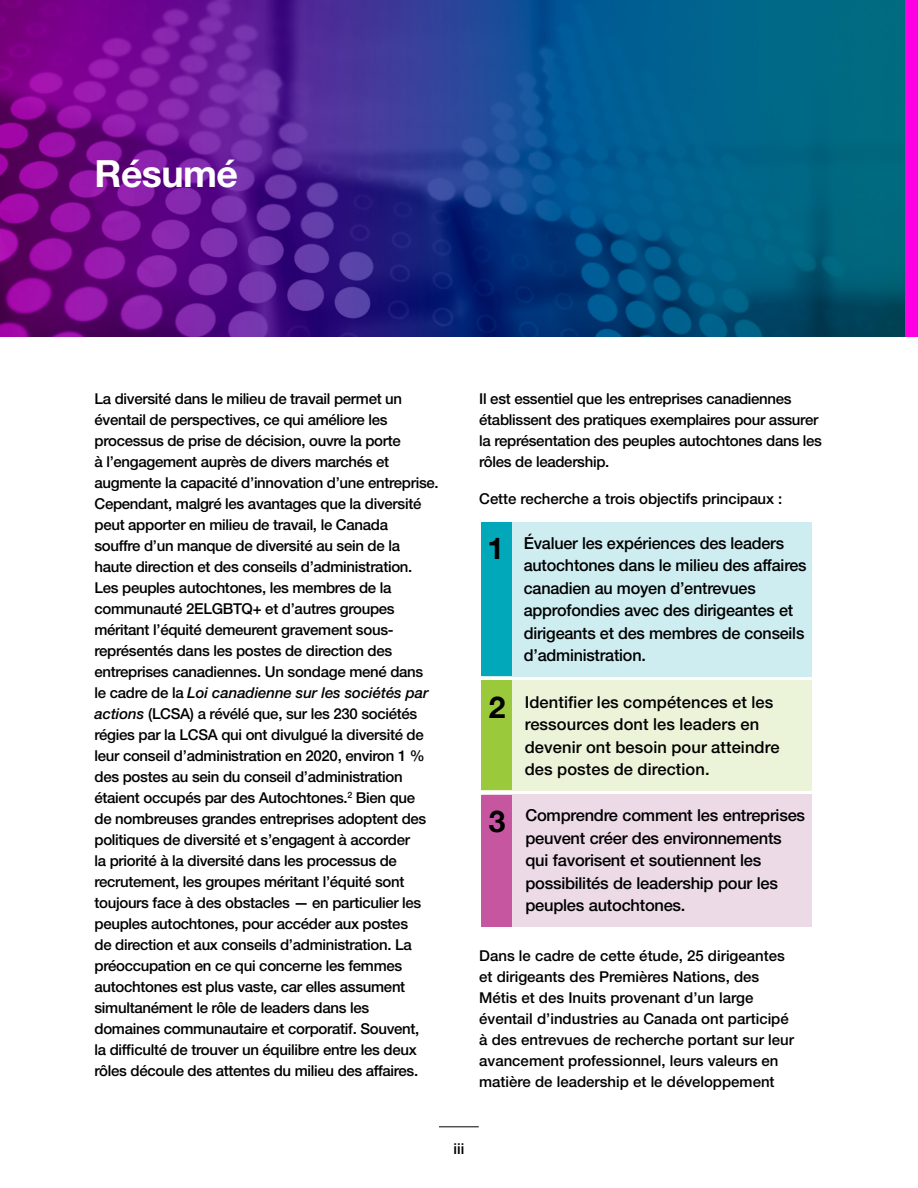
<style>
.page{position:relative;width:918px;height:1188px;background:#fff}
.page>*{position:absolute;margin:0;border:0;box-sizing:border-box;transform-origin:0 0}
.H2-Section_Titles{font:700 37.5px "Helvetica Neue LT Pro";letter-spacing:-.015em;color:#fff}
.t1{font:700 30px "Helvetica Neue";color:#000}
.t2{font:500 16.5px/22.5px "Helvetica Neue LT Pro";letter-spacing:-.015em;color:#000}
.t3{font:500 16.5px/22.5px "Helvetica Neue LT Pro";letter-spacing:.005em;color:#000}
.Paragraph{font:500 15px/21px "Helvetica Neue LT Pro";letter-spacing:-.02em;color:#000}
.Paragraph-2{font:500 15px/21px "Helvetica Neue LT Pro";color:#000}
.Page_Numbers{font:500 15px "Helvetica Neue LT Pro";color:#000}
.s1{font-style:italic}
</style>
<div class="page">
<div style="left:902px;top:0;width:16px;height:337px;background:#ff00e3"></div>
<img style="left:0;top:0;width:904px;height:337px">
<hr style="left:439px;top:1127px;width:40px;height:1px;background:#000">
<div style="left:482px;top:795px;width:330px;height:132px;background:#ecdae7"></div>
<div style="left:482px;top:522px;width:330px;height:155px;background:#cdedf1"></div>
<div style="left:482px;top:680px;width:330px;height:111px;background:#ebf4d8"></div>
<div style="left:481px;top:523px;width:31px;height:153px;background:#01a8b9"></div>
<div style="left:481px;top:681px;width:31px;height:109px;background:#9aca3c"></div>
<div style="left:481px;top:795px;width:31px;height:132px;background:#c756a0"></div>
<h2 class="H2-Section_Titles" style="left:94px;top:151px;width:145px">Résumé</h2>
<p class="Paragraph" style="left:94px;top:388px;width:346px">La diversité dans le milieu de travail permet un éventail de perspectives, ce qui améliore les processus de prise de décision, ouvre la porte<br>à l’engagement auprès de divers marchés et augmente la capacité d’innovation d’une entreprise.<br>Cependant, malgré les avantages que la diversité peut apporter en milieu de travail, le Canada<br>souffre d’un manque de diversité au sein de la haute direct on et des conseils d’administration.<br>Les peuples autochtones, les membres de la communauté 2ELGBTQ+ et d’autres groupes méritant l’équité demeurent gravement sous&shy;représentés dans les postes de direction des entreprises canadiennes. Un sondage mené dans le cadre de la <span class="s1">Loi canadienne sur les sociétés par actions</span> (LCSA) a révélé que, sur les 230 sociétés régies par la LCSA qui ont divulgué la diversité de leur conseil d’administration en 2020, environ 1 % des postes au sein du conseil d’administration étaient occupés par des Autochtones.<sup>2</sup> Bien que<br>de nombreuses grandes entreprises adoptent des politiques de diversité et s’engagent à accorder<br>la priorité à la diversité dans les processus de recrutement, les groupes méritant l’équité sont toujours face à des obstacles — en particulier les peuples autochtones, pour accéder aux postes<br>de direction et aux conseils d’administration. La préoccupation en ce qui concerne les femmes autochtones est plus vaste, car elles assument simultanément le rôle de leaders dans les domaines communautaire et corporatif. Souvent,<br>la difficulté de trouver un équilibre entre les deux rôles découle des attentes du milieu des affaires.</p>
<p class="Paragraph" style="left:479px;top:388px;width:344px">Il est essentiel que les entreprises canadiennes établissent des pratiques exemplaires pour assurer la représentation des peuples autochtones dans les rôles de leadership.</p>
<p class="Paragraph" style="left:479px;top:488px;width:305px">Cette recherche a trois objectifs principaux :</p>
<p class="Paragraph-2" style="left:-3px;top:536px;width:207px">es sont les expériences des rs autochtones dans le milieu</p>
<p class="t2" style="left:524px;top:531px;width:284px">Évaluer les expériences des leaders autochtones dans le milieu des affaires canadien au moyen d’entrevues approfondies avec des dirigeantes et dirigeants et des membres de conseils d’administration.</p>
<p class="t1" style="left:487px;top:525px;width:18px">1</p>
<p class="t3" style="left:525px;top:691px;width:256px">Identifier les compétences et les ressources dont les leaders en devenir ont besoin pour atteindre des postes de direction.</p>
<p class="t1" style="left:489px;top:683px;width:18px">2</p>
<p class="t2" style="left:525px;top:804px;width:281px">Comprendre comment les entreprises peuvent créer des environnements qui favorisent et soutiennent les possibilités de leadership pour les peuples autochtones.</p>
<p class="t1" style="left:489px;top:798px;width:18px">3</p>
<p class="Paragraph-2" style="left:479px;top:945px;width:316px">Dans le cadre de cette étude, 25 dirigeantes et dirigeants des Premières Nations, des Métis et des Inuits provenant d’un large éventail d’industries au Canada ont participé à des entrevues de recherche portant sur leur avancement professionnel, leurs valeurs en matière de leadership et le développement</p>
<p class="Page_Numbers" style="left:453px;top:1140px;width:12px">iii</p>
</div>
